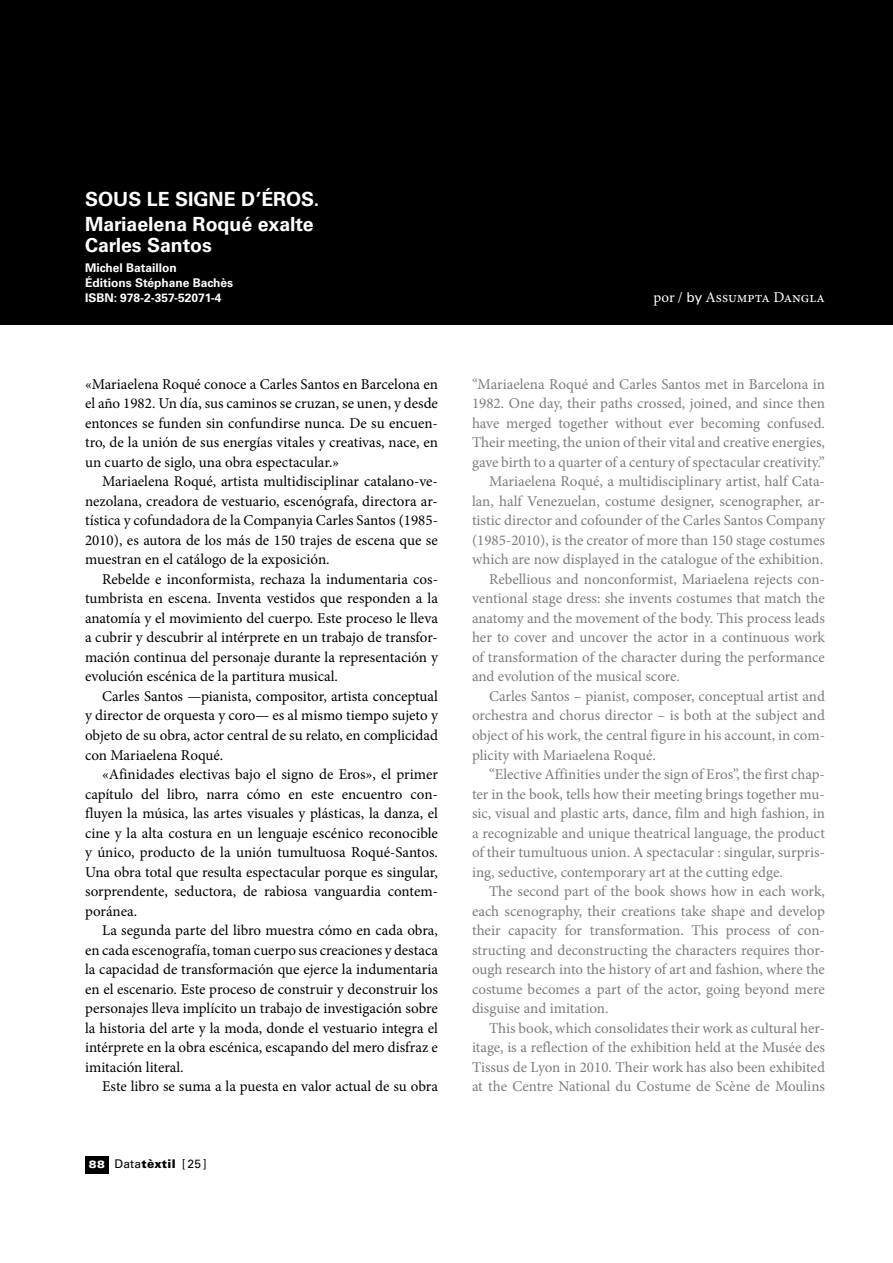
<style>
.page{position:relative;width:893px;height:1263px;background:#fff}
.page>*{position:absolute;margin:0;border:0;box-sizing:border-box;transform-origin:0 0}
.t1{font:700 19.5px/25.5px "Univers LT Std";color:#fff}
.t2{font:15px "Minion Pro";color:#7b7c7e}
.t3{font:15px/19.5px "Minion Pro";color:#000;text-align:justify}
.t4{font:15px "Minion Pro";color:#fff}
.t5{font:700 12px/15px "Univers LT Std";color:#fff}
.t6{font:12px "Univers LT Std";letter-spacing:.02em;color:#000}
.s1{font-weight:900;font-stretch:expanded;font-size:10.5px;color:#fff}
.s2{font-weight:900}
.s3{font-family:"Univers LT Std";font-size:13.5px}
</style>
<div class="page">
<div style="left:85px;top:1157px;width:24px;height:17px;background:#000"></div>
<div style="left:0;top:0;width:893px;height:324px;background:#000"></div>
<h1 class="t1" style="left:85px;top:186px;width:236px">SOUS LE SIGNE D’ÉROS.<br>Mariaelena Roqué exalte</h1>
<h1 class="t1" style="left:85px;top:233px;width:128px">Carles Santos</h1>
<p class="t5" style="left:85px;top:260px;width:150px">Michel Bataillon<br>Éditions Stéphane Bachès<br>ISBN: 978-2-357-52071-4</p>
<p class="t3" style="left:85px;top:374px;width:354px">«Mariaelena Roqué conoce a Carles Santos en Barcelona en el año 1982. Un día, sus caminos se cruzan, se unen, y desde entonces se funden sin confundirse nunca. De su encuen&shy;tro, de la unión de sus energías vitales y creativas, nace, en un cuarto de siglo, una obra espectacular.»</p>
<p class="t3" style="left:85px;top:472px;width:354px;text-indent:17px">Mariaelena Roqué, artista multidisciplinar catalano-ve&shy;nezolana, creadora de vestuario, escenógrafa, directora ar&shy;tística y cofundadora de la Companyia Carles Santos (1985- 2010), es autora de los más de 150 trajes de escena que se muestran en el catálogo de la exposición.</p>
<p class="t3" style="left:85px;top:569px;width:354px;text-indent:17px">Rebelde e inconformista, rechaza la indumentaria cos&shy;tumbrista en escena. Inventa vestidos que responden a la anatomía y el movimiento del cuerpo. Este proceso le lleva a cubrir y descubrir al intérprete en un trabajo de transfor&shy;mación continua del personaje durante la representación y evolución escénica de la partitura musical.</p>
<p class="t3" style="left:85px;top:686px;width:354px;text-indent:17px">Carles Santos —pianista, compositor, artista conceptual y director de orquesta y coro— es al mismo tiempo sujeto y objeto de su obra, actor central de su relato, en complicidad con Mariaelena Roqué.</p>
<p class="t3" style="left:85px;top:764px;width:354px;text-indent:17px">«Afinidades electivas bajo el signo de Eros», el primer capítulo del libro, narra cómo en este encuentro con&shy;fluyen la música, las artes visuales y plásticas, la danza, el cine y la alta costura en un lenguaje escénico reconocible y único, producto de la unión tumultuosa Roqué-Santos.<br>Una obra total que resulta espectacular porque es singular, sorprendente, seductora, de rabiosa vanguardia contem&shy;poránea.</p>
<p class="t3" style="left:85px;top:920px;width:354px;text-indent:17px">La segunda parte del libro muestra cómo en cada obra, en cada escenografía, toman cuerpo sus creaciones y destaca la capacidad de transformación que ejerce la indumentaria en el escenario. Este proceso de construir y deconstruir los personajes lleva implícito un trabajo de investigación sobre la historia del arte y la moda, donde el vestuario integra el intérprete en la obra escénica, escapando del mero disfraz e imitación literal.</p>
<p class="t3" style="left:102px;top:1076px;width:337px">Este libro se suma a la puesta en valor actual de su obra</p>
<p class="t6" style="left:89px;top:1157px;width:119px"><span class="s1">88</span> Data<span class="s2">tèxtil</span> [25 ]</p>
<p class="t4" style="left:653px;top:287px;width:173px">por / <span class="s3">by</span> Assumpta Dangla</p>
<p class="t2" style="left:472px;top:374px;width:354px">“Mariaelena Roqué and Carles Santos met in Barcelona in</p>
<p class="t2" style="left:472px;top:394px;width:354px">1982. One day, their paths crossed, joined, and since then</p>
<p class="t2" style="left:472px;top:413px;width:354px">have merged together without ever becoming confused.</p>
<p class="t2" style="left:472px;top:433px;width:354px">Their meeting, the union of their vital and creative energies,</p>
<p class="t2" style="left:472px;top:452px;width:354px">gave birth to a quarter of a century of spectacular creativity.”</p>
<p class="t2" style="left:489px;top:472px;width:337px">Mariaelena Roqué, a multidisciplinary artist, half Cata-</p>
<p class="t2" style="left:472px;top:491px;width:354px">lan, half Venezuelan, costume designer, scenographer, ar-</p>
<p class="t2" style="left:472px;top:511px;width:354px">tistic director and cofounder of the Carles Santos Company</p>
<p class="t2" style="left:472px;top:530px;width:354px">(1985-2010), is the creator of more than 150 stage costumes</p>
<p class="t2" style="left:472px;top:550px;width:353px">which are now displayed in the catalogue of the exhibition.</p>
<p class="t2" style="left:489px;top:569px;width:337px">Rebellious and nonconformist, Mariaelena rejects con-</p>
<p class="t2" style="left:472px;top:589px;width:354px">ventional stage dress: she invents costumes that match the</p>
<p class="t2" style="left:472px;top:608px;width:354px">anatomy and the movement of the body. This process leads</p>
<p class="t2" style="left:472px;top:628px;width:354px">her to cover and uncover the actor in a continuous work</p>
<p class="t2" style="left:472px;top:647px;width:354px">of transformation of the character during the performance</p>
<p class="t2" style="left:472px;top:667px;width:209px">and evolution of the musical score.</p>
<p class="t2" style="left:489px;top:686px;width:337px">Carles Santos – pianist, composer, conceptual artist and</p>
<p class="t2" style="left:472px;top:706px;width:354px">orchestra and chorus director – is both at the subject and</p>
<p class="t2" style="left:472px;top:725px;width:354px">object of his work, the central figure in his account, in com-</p>
<p class="t2" style="left:472px;top:745px;width:185px">plicity with Mariaelena Roqué.</p>
<p class="t2" style="left:489px;top:764px;width:337px">“Elective Affinities under the sign of Eros”, the first chap-</p>
<p class="t2" style="left:472px;top:784px;width:354px">ter in the book, tells how their meeting brings together mu-</p>
<p class="t2" style="left:472px;top:803px;width:354px">sic, visual and plastic arts, dance, film and high fashion, in</p>
<p class="t2" style="left:472px;top:823px;width:354px">a recognizable and unique theatrical language, the product</p>
<p class="t2" style="left:472px;top:842px;width:354px">of their tumultuous union. A spectacular : singular, surpris-</p>
<p class="t2" style="left:472px;top:862px;width:312px">ing, seductive, contemporary art at the cutting edge.</p>
<p class="t2" style="left:489px;top:881px;width:337px">The second part of the book shows how in each work,</p>
<p class="t2" style="left:472px;top:901px;width:354px">each scenography, their creations take shape and develop</p>
<p class="t2" style="left:472px;top:920px;width:354px">their capacity for transformation. This process of con-</p>
<p class="t2" style="left:472px;top:940px;width:354px">structing and deconstructing the characters requires thor-</p>
<p class="t2" style="left:472px;top:959px;width:354px">ough research into the history of art and fashion, where the</p>
<p class="t2" style="left:472px;top:979px;width:354px">costume becomes a part of the actor, going beyond mere</p>
<p class="t2" style="left:472px;top:998px;width:138px">disguise and imitation.</p>
<p class="t2" style="left:489px;top:1018px;width:337px">This book, which consolidates their work as cultural her-</p>
<p class="t2" style="left:472px;top:1037px;width:354px">itage, is a reflection of the exhibition held at the Musée des</p>
<p class="t2" style="left:472px;top:1057px;width:354px">Tissus de Lyon in 2010. Their work has also been exhibited</p>
<p class="t2" style="left:472px;top:1076px;width:354px">at the Centre National du Costume de Scène de Moulins</p>
</div>
